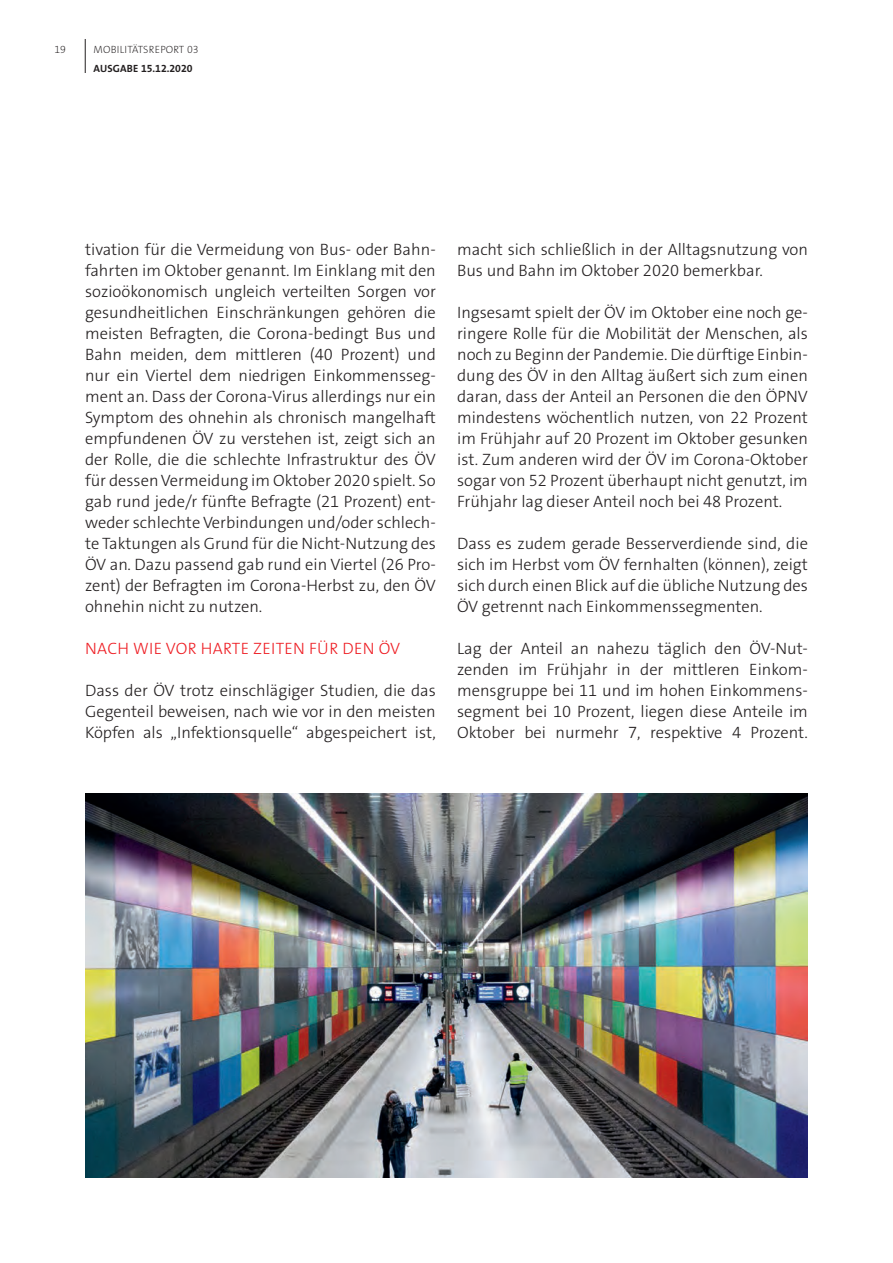
<style>
.page{position:relative;width:893px;height:1263px;background:#fff}
.page>*{position:absolute;margin:0;border:0;box-sizing:border-box;transform-origin:0 0}
.t1{font:300 16.5px/21px "The Sans Os F";color:#231f20;text-align:justify}
.t2{font:300 16.5px "The Sans Os F";letter-spacing:.02em;color:#ee1d23}
.t3{font:200 10.5px "The Sans Os F";letter-spacing:.015em;color:#231f20}
.t4{font:700 10.5px "The Sans Os F";color:#231f20}
</style>
<div class="page">
<hr style="left:85px;top:39px;width:1px;height:34px;background:#231f20">
<img style="left:86px;top:793px;width:721px;height:385px">
<p class="t3" style="left:54px;top:45px;width:13px">19</p>
<p class="t3" style="left:94px;top:44px;width:106px">MOBILITÄTSREPORT 03</p>
<p class="t4" style="left:94px;top:63px;width:101px">AUSGABE 15.12.2020</p>
<p class="t1" style="left:85px;top:240px;width:352px">tivation für die Vermeidung von Bus- oder Bahn&shy;fahrten im Oktober genannt. Im Einklang mit den sozioökonomisch ungleich verteilten Sorgen vor gesundheitlichen Einschränkungen gehören die meisten Befragten, die Corona-bedingt Bus und Bahn meiden, dem mittleren (40 Prozent) und nur ein Viertel dem niedrigen Einkommensseg&shy;ment an. Dass der Corona-Virus allerdings nur ein Symptom des ohnehin als chronisch mangelhaft empfundenen ÖV zu verstehen ist, zeigt sich an der Rolle, die die schlechte Infrastruktur des ÖV für dessen Vermeidung im Oktober 2020 spielt. So gab rund jede/r fünfte Befragte (21 Prozent) ent&shy;weder schlechte Verbindungen und/oder schlech&shy;te Taktungen als Grund für die Nicht-Nutzung des ÖV an. Dazu passend gab rund ein Viertel (26 Pro&shy;zent) der Befragten im Corona-Herbst zu, den ÖV ohnehin nicht zu nutzen.</p>
<p class="t2" style="left:85px;top:640px;width:317px">NACH WIE VOR HARTE ZEITEN FÜR DEN ÖV</p>
<p class="t1" style="left:85px;top:681px;width:352px">Dass der ÖV trotz einschlägiger Studien, die das Gegenteil beweisen, nach wie vor in den meisten Köpfen als „Infektionsquelle“ abgespeichert ist,</p>
<p class="t1" style="left:457px;top:240px;width:352px">macht sich schließlich in der Alltagsnutzung von<br>Bus und Bahn im Oktober 2020 bemerkbar.</p>
<p class="t1" style="left:457px;top:303px;width:352px">Ingsesamt spielt der ÖV im Oktober eine noch ge&shy;ringere Rolle für die Mobilität der Menschen, als noch zu Beginn der Pandemie. Die dürftige Einbin&shy;dung des ÖV in den Alltag äußert sich zum einen daran, dass der Anteil an Personen die den ÖPNV mindestens wöchentlich nutzen, von 22 Prozent im Frühjahr auf 20 Prozent im Oktober gesunken ist. Zum anderen wird der ÖV im Corona-Oktober sogar von 52 Prozent überhaupt nicht genutzt, im Frühjahr lag dieser Anteil noch bei 48 Prozent.</p>
<p class="t1" style="left:457px;top:534px;width:352px">Dass es zudem gerade Besserverdiende sind, die sich im Herbst vom ÖV fernhalten (können), zeigt sich durch einen Blick auf die übliche Nutzung des ÖV getrennt nach Einkommenssegmenten.</p>
<p class="t1" style="left:457px;top:639px;width:352px">Lag der Anteil an nahezu täglich den ÖV-Nut&shy;zenden im Frühjahr in der mittleren Einkom&shy;mensgruppe bei 11 und im hohen Einkommens&shy;segment bei 10 Prozent, liegen diese Anteile im Oktober bei nurmehr 7, respektive 4 Prozent.</p>
</div>
